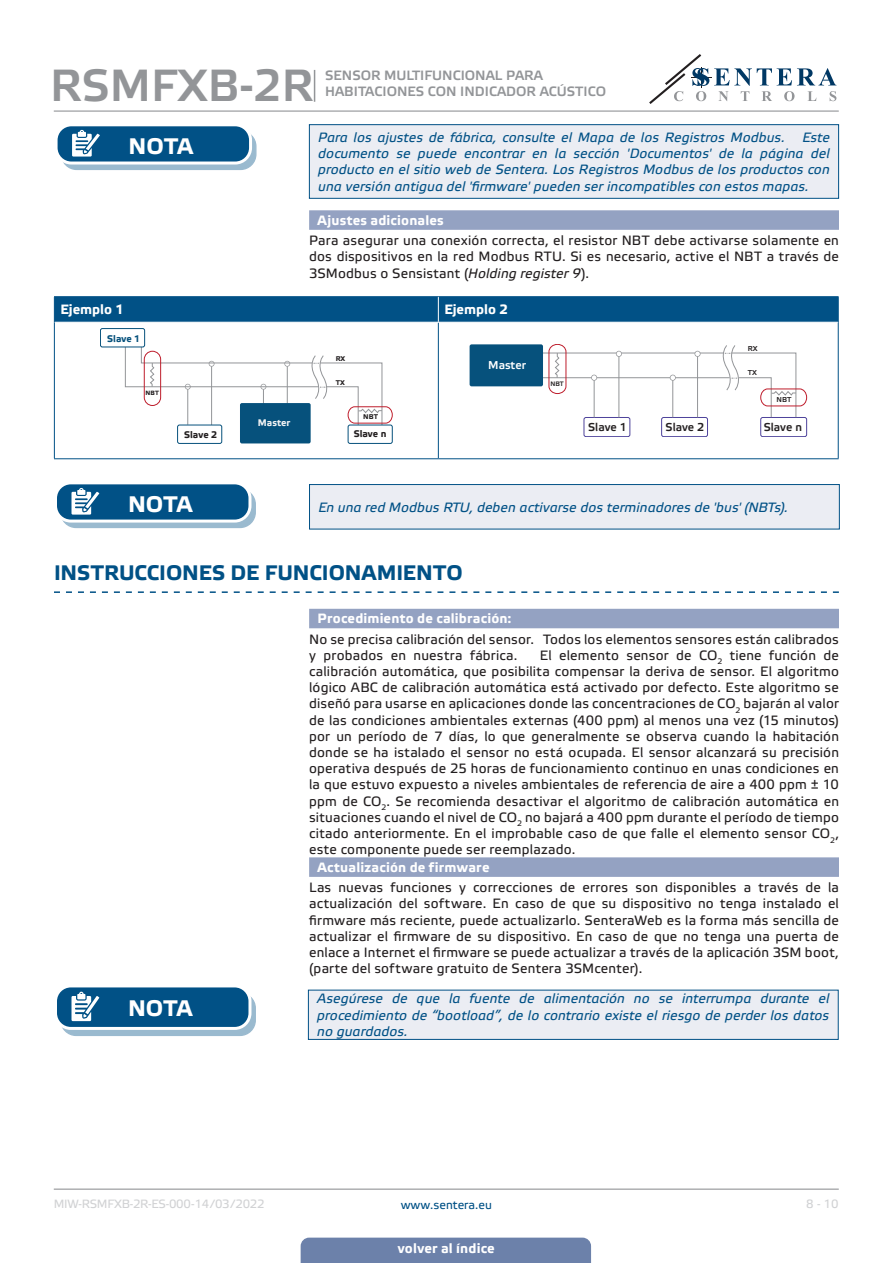
<style>
.page{position:relative;width:893px;height:1263px;background:#fff}
.page>*{position:absolute;margin:0;border:0;box-sizing:border-box;transform-origin:0 0}
.t1{font:45px "Etelka Medium Pro";color:#939598}
.t2{font:700 22.5px "Etelka Text Pro";letter-spacing:-.005em;color:#fff}
.t3{font:700 21px "Etelka Text Pro";letter-spacing:-.005em;color:#015186}
.body{font:13.5px/16.2px "Etelka Text Pro";letter-spacing:.015em;color:#231f20;text-align:justify}
.attention{font:italic 13.5px/16.2px "Etelka Text Pro";letter-spacing:.01em;color:#015186;text-align:justify}
.Number-roman{font:700 13.5px "Etelka Text Pro";letter-spacing:.015em;color:#fff}
.t4{font:13.5px/16.2px "Etelka Medium Pro";color:#939598}
.head-table{font:700 13.5px "Etelka Text Pro";color:#fff}
.t5{font:12px "Etelka Text Pro";letter-spacing:-.02em;color:#d1d2d4}
.t6{font:12px "Etelka Text Pro";color:#015186}
.t7{font:11.4px "Etelka Medium Pro";color:#231f20}
.t8{font:11.4px "Etelka Medium Pro";color:#fff}
.t9{font:700 9.6px "Etelka Text Pro";color:#231f20}
.t10{font:700 9.6px "Etelka Text Pro";color:#f2f3f4}
.t11{font:700 9.6px "Etelka Text Pro";color:#06517c}
.t12{font:7.2px "Etelka Medium Pro";color:#231f20}
.t13{font:700 6.9px "Etelka Text Pro";color:#231f20}
.t14{font:6.45px "Etelka Medium Pro";color:#231f20}
.t15{font:700 6.15px "Etelka Text Pro";color:#231f20}
.s1{font-style:italic}
</style>
<div class="page">
<hr style="left:54px;top:111px;width:785px;height:1px;background:#939598">
<hr style="left:54px;top:1188px;width:785px;height:2px;background:#939598">
<svg style="left:649px;top:54px;width:187px;height:50px"></svg>
<div style="left:301px;top:1237px;width:290px;height:26px;background:#6c81aa"></div>
<hr style="left:314px;top:70px;width:1px;height:32px;background:#939598">
<div style="left:309px;top:210px;width:530px;height:20px;background:#94a2c2"></div>
<svg style="left:54px;top:591px;width:785px;height:2px"></svg>
<div style="left:309px;top:609px;width:530px;height:19px;background:#94a2c2"></div>
<div style="left:309px;top:857px;width:530px;height:20px;background:#94a2c2"></div>
<div style="left:309px;top:125px;width:530px;height:73px;background:#ebedf3"></div>
<div style="left:309px;top:124px;width:530px;height:75px;border:1px solid #015186"></div>
<div style="left:61px;top:131px;width:195px;height:38px;background:#9abacf;border-radius:15px"></div>
<div style="left:61px;top:130px;width:196px;height:40px;border:1px solid #015186;border-radius:15px"></div>
<div style="left:56px;top:125px;width:195px;height:38px;background:#015186;border-radius:15px"></div>
<div style="left:55px;top:123px;width:197px;height:42px;border:3px solid #fff;border-radius:15px"></div>
<svg style="left:72px;top:130px;width:33px;height:34px"></svg>
<hr style="left:54px;top:296px;width:384px;height:1px;background:#015186">
<hr style="left:438px;top:296px;width:401px;height:1px;background:#015186">
<hr style="left:54px;top:322px;width:1px;height:136px;background:#015186">
<hr style="left:438px;top:323px;width:1px;height:135px;background:#015186">
<hr style="left:838px;top:322px;width:1px;height:136px;background:#015186">
<hr style="left:54px;top:458px;width:384px;height:1px;background:#015186">
<hr style="left:438px;top:458px;width:401px;height:1px;background:#015186">
<div style="left:54px;top:297px;width:785px;height:25px;background:#015186"></div>
<div style="left:177px;top:425px;width:45px;height:19px;border:1px solid #06517c;border-radius:2px"></div>
<div style="left:348px;top:425px;width:45px;height:19px;border:1px solid #06517c;border-radius:2px"></div>
<div style="left:240px;top:403px;width:71px;height:40px;background:#06517c;border-radius:2px"></div>
<svg style="left:125px;top:333px;width:268px;height:95px"></svg>
<div style="left:100px;top:329px;width:45px;height:18px;background:#fff;border-radius:2px"></div>
<div style="left:100px;top:328px;width:45px;height:19px;border:1px solid #06517c;border-radius:2px"></div>
<div style="left:661px;top:417px;width:47px;height:20px;border:1px solid #4e439b;border-radius:2px"></div>
<hr style="left:529px;top:377px;width:201px;height:1px;background:#939598">
<hr style="left:536px;top:353px;width:188px;height:1px;background:#939598">
<div style="left:584px;top:417px;width:46px;height:20px;border:1px solid #4e439b;border-radius:2px"></div>
<div style="left:760px;top:417px;width:47px;height:20px;border:1px solid #4e439b;border-radius:2px"></div>
<div style="left:470px;top:344px;width:73px;height:42px;background:#06517c;border-radius:2px"></div>
<svg style="left:548px;top:344px;width:259px;height:74px"></svg>
<div style="left:309px;top:484px;width:530px;height:45px;background:#ebedf3"></div>
<div style="left:309px;top:484px;width:531px;height:45px;border:1px solid #015186"></div>
<div style="left:61px;top:489px;width:194px;height:38px;background:#9abacf;border-radius:15px"></div>
<div style="left:60px;top:488px;width:196px;height:40px;border:1px solid #015186;border-radius:15px"></div>
<div style="left:56px;top:483px;width:194px;height:38px;background:#015186;border-radius:15px"></div>
<div style="left:54px;top:481px;width:197px;height:42px;border:3px solid #fff;border-radius:15px"></div>
<svg style="left:71px;top:488px;width:34px;height:34px"></svg>
<div style="left:61px;top:993px;width:194px;height:42px;background:#9abacf;border-radius:15px"></div>
<div style="left:60px;top:992px;width:196px;height:44px;border:1px solid #015186;border-radius:15px"></div>
<div style="left:56px;top:986px;width:194px;height:42px;background:#015186;border-radius:15px"></div>
<div style="left:54px;top:984px;width:197px;height:46px;border:3px solid #fff;border-radius:15px"></div>
<svg style="left:71px;top:992px;width:34px;height:37px"></svg>
<div style="left:308px;top:990px;width:530px;height:49px;background:#ebedf3"></div>
<div style="left:308px;top:990px;width:531px;height:50px;border:1px solid #015186"></div>
<h1 class="t1" style="left:50px;top:61px;width:265px">RSMFXB-2R</h1>
<p class="t4" style="left:325px;top:68px;width:282px">SENSOR MULTIFUNCIONAL PARA<br>HABITACIONES CON INDICADOR ACÚSTICO</p>
<p class="attention" style="left:318px;top:130px;width:468px">Para los ajustes de fábrica, consulte el Mapa de los Registros Modbus.</p>
<p class="attention" style="left:318px;top:130px;width:513px;text-indent:484px">Este documento se puede encontrar en la sección 'Documentos' de la página del producto en el sitio web de Sentera. Los Registros Modbus de los productos con una versión antigua del 'firmware' pueden ser incompatibles con estos mapas.</p>
<p class="t2" style="left:129px;top:132px;width:66px">NOTA</p>
<p class="Number-roman" style="left:318px;top:211px;width:128px">Ajustes adicionales</p>
<p class="body" style="left:309px;top:233px;width:531px">Para asegurar una conexión correcta, el resistor NBT debe activarse solamente en dos dispositivos en la red Modbus RTU. Si es necesario, active el NBT a través de 3SModbus o Sensistant (<span class="s1">Holding register 9</span>).</p>
<p class="head-table" style="left:60px;top:301px;width:65px">Ejemplo 1</p>
<p class="head-table" style="left:444px;top:301px;width:65px">Ejemplo 2</p>
<p class="t13" style="left:336px;top:355px;width:11px">RX</p>
<p class="t13" style="left:336px;top:378px;width:11px">ТX</p>
<p class="t13" style="left:363px;top:413px;width:16px">NBT</p>
<p class="t11" style="left:107px;top:333px;width:35px">Slave 1</p>
<p class="t8" style="left:488px;top:358px;width:39px">Master</p>
<p class="t15" style="left:146px;top:390px;width:15px">NBT</p>
<p class="t10" style="left:258px;top:418px;width:34px">Master</p>
<p class="t9" style="left:184px;top:429px;width:35px">Slave 2</p>
<p class="t9" style="left:354px;top:428px;width:34px">Slave n</p>
<p class="t14" style="left:550px;top:381px;width:15px">NBT</p>
<p class="t7" style="left:588px;top:421px;width:40px">Slave 1</p>
<p class="t7" style="left:666px;top:420px;width:40px">Slave 2</p>
<p class="t12" style="left:748px;top:344px;width:11px">RX</p>
<p class="t12" style="left:748px;top:369px;width:11px">ТX</p>
<p class="t12" style="left:776px;top:396px;width:16px">NBT</p>
<p class="t7" style="left:764px;top:420px;width:40px">Slave n</p>
<p class="t2" style="left:128px;top:490px;width:66px">NOTA</p>
<p class="attention" style="left:318px;top:500px;width:471px">En una red Modbus RTU, deben activarse dos terminadores de 'bus' (NBTs).</p>
<p class="t3" style="left:54px;top:560px;width:410px">INSTRUCCIONES DE FUNCIONAMIENTO</p>
<p class="Number-roman" style="left:318px;top:610px;width:195px">Procedimiento de calibración:</p>
<p class="body" style="left:309px;top:632px;width:531px">No se precisa calibración del sensor. Todos los elementos sensores están calibrados y probados en nuestra fábrica.</p>
<p class="body" style="left:309px;top:648px;width:531px;text-indent:231px">El elemento sensor de CO<sub>2</sub> tiene función de calibración automática, que posibilita compensar la deriva de sensor. El algoritmo lógico ABC de calibración automática está activado por defecto. Este algoritmo se diseñó para usarse en aplicaciones donde las concentraciones de CO<sub>2</sub> bajarán al valor de las condiciones ambientales externas (400 ppm) al menos una vez (15 minutos) por un período de 7 días, lo que generalmente se observa cuando la habitación donde se ha istalado el sensor no está ocupada. El sensor alcanzará su precisión operativa después de 25 horas de funcionamiento continuo en unas condiciones en la que estuvo expuesto a niveles ambientales de referencia de aire a 400 ppm ± 10 ppm de CO<sub>2</sub>. Se recomienda desactivar el algoritmo de calibración automática en situaciones cuando el nivel de CO<sub>2</sub> no bajará a 400 ppm durante el período de tiempo citado anteriormente. En el improbable caso de que falle el elemento sensor CO<sub>2</sub>, este componente puede ser reemplazado.</p>
<p class="Number-roman" style="left:318px;top:858px;width:173px">Actualización de firmware</p>
<p class="body" style="left:309px;top:880px;width:531px">Las nuevas funciones y correcciones de errores son disponibles a través de la actualización del software. En caso de que su dispositivo no tenga instalado el firmware más reciente, puede actualizarlo. SenteraWeb es la forma más sencilla de actualizar el firmware de su dispositivo. En caso de que no tenga una puerta de enlace a Internet el firmware se puede actualizar a través de la aplicación 3SM boot, (parte del software gratuito de Sentera 3SMcenter).</p>
<p class="t2" style="left:128px;top:994px;width:66px">NOTA</p>
<p class="attention" style="left:317px;top:991px;width:514px">Asegúrese de que la fuente de alimentación no se interrumpa durante el procedimiento de “bootload”, de lo contrario existe el riesgo de perder los datos no guardados.</p>
<p class="t5" style="left:54px;top:1197px;width:212px">MIW-RSMFXB-2R-ES-000 - 14 / 03 / 2022</p>
<p class="t6" style="left:401px;top:1198px;width:93px">www.sentera.eu</p>
<p class="t5" style="left:806px;top:1197px;width:34px">8 - 10</p>
<p class="Number-roman" style="left:398px;top:1239px;width:98px">volver al índice</p>
</div>
